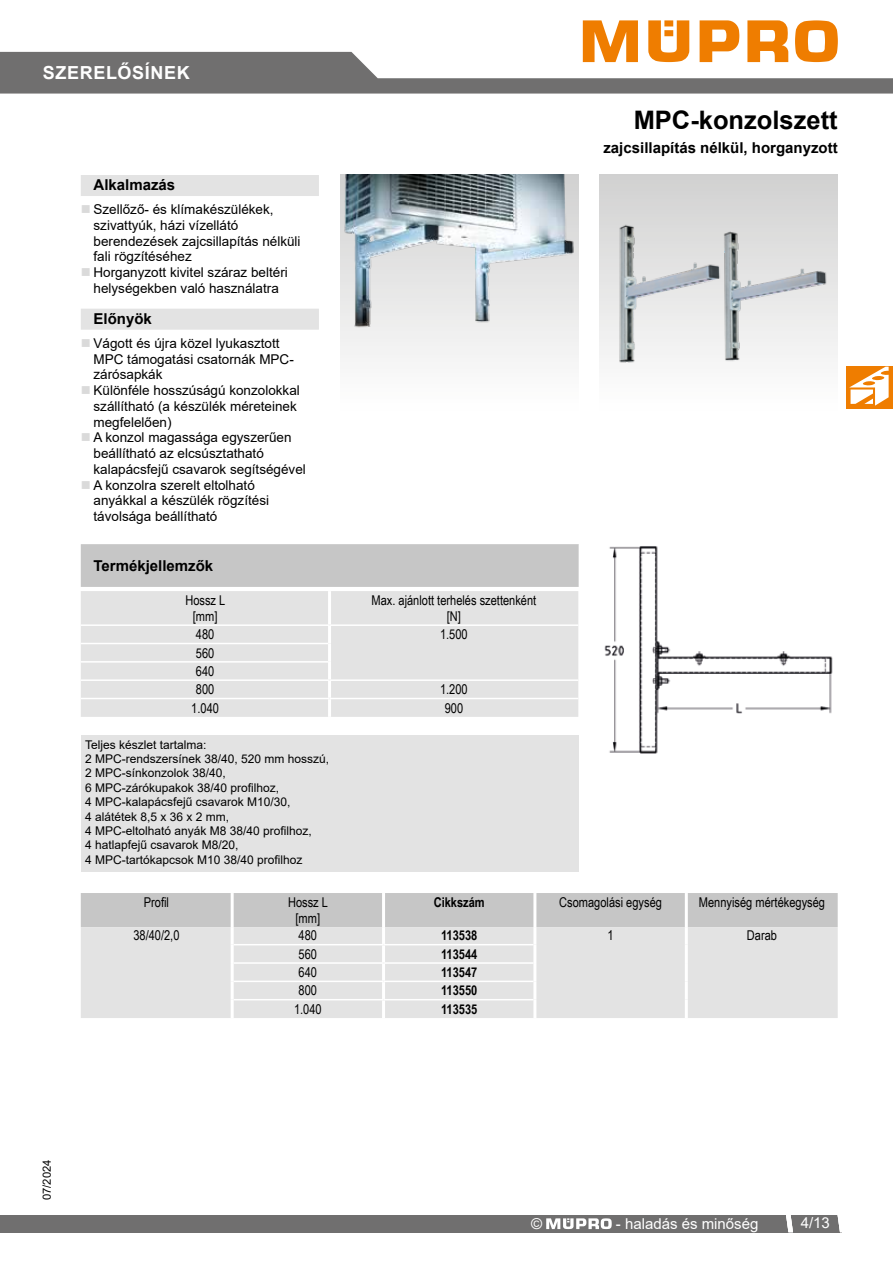
<style>
.page{position:relative;width:893px;height:1263px;background:#fff}
.page>*{position:absolute;margin:0;border:0;box-sizing:border-box;transform-origin:0 0}
.t1{font:700 25.5px "Arial";color:#000}
.t2{font:700 18px "Arial";letter-spacing:.035em;color:#fff}
.t3{font:700 15px "Arial";color:#000}
.t4{font:15px "Arial";color:#fff}
.t5{font:13.5px/15.8px "Arial";color:#000}
.t6{font:13.5px/15.8px "Arial Narrow";color:#000;text-align:center}
.t7{font:700 13.5px "Arial Narrow";color:#000}
.t8{font:12px/14.4px "Arial";color:#000}
.t9{font:11.25px "Arial";color:#000}
</style>
<div class="page">
<svg style="left:0;top:20px;width:893px;height:74px"></svg>
<div style="left:0;top:1215px;width:841px;height:17px;background:#706f6f"></div>
<svg style="left:838px;top:1215px;width:3px;height:17px"></svg>
<svg style="left:786px;top:1215px;width:7px;height:17px"></svg>
<svg style="left:546px;top:1218px;width:66px;height:11px"></svg>
<div style="left:81px;top:175px;width:238px;height:21px;background:#e3e3e3"></div>
<div style="left:81px;top:309px;width:238px;height:21px;background:#e3e3e3"></div>
<img style="left:600px;top:175px;width:238px;height:188px">
<img style="left:340px;top:175px;width:238px;height:183px">
<img style="left:604px;top:546px;width:229px;height:208px">
<div style="left:81px;top:544px;width:497px;height:43px;background:#c6c6c6"></div>
<div style="left:81px;top:591px;width:497px;height:126px;background:#e3e3e3"></div>
<hr style="left:328px;top:591px;width:3px;height:33px;background:#fff">
<hr style="left:328px;top:626px;width:3px;height:17px;background:#fff">
<hr style="left:328px;top:643px;width:3px;height:19px;background:#fff">
<hr style="left:328px;top:662px;width:3px;height:17px;background:#fff">
<hr style="left:328px;top:681px;width:3px;height:17px;background:#fff">
<hr style="left:328px;top:699px;width:3px;height:18px;background:#fff">
<hr style="left:81px;top:624px;width:249px;height:2px;background:#fff">
<hr style="left:330px;top:624px;width:248px;height:2px;background:#fff">
<hr style="left:81px;top:643px;width:247px;height:1px;background:#fff">
<hr style="left:81px;top:661px;width:247px;height:2px;background:#fff">
<hr style="left:81px;top:679px;width:249px;height:2px;background:#fff">
<hr style="left:330px;top:679px;width:248px;height:2px;background:#fff">
<hr style="left:81px;top:698px;width:249px;height:1px;background:#fff">
<hr style="left:330px;top:698px;width:248px;height:1px;background:#fff">
<div style="left:81px;top:893px;width:757px;height:34px;background:#c6c6c6"></div>
<div style="left:81px;top:927px;width:757px;height:91px;background:#e3e3e3"></div>
<hr style="left:231px;top:893px;width:3px;height:34px;background:#fff">
<hr style="left:382px;top:893px;width:3px;height:34px;background:#fff">
<hr style="left:533px;top:893px;width:3px;height:34px;background:#fff">
<hr style="left:685px;top:893px;width:3px;height:34px;background:#fff">
<hr style="left:231px;top:927px;width:3px;height:18px;background:#fff">
<hr style="left:382px;top:927px;width:3px;height:17px;background:#fff">
<hr style="left:533px;top:927px;width:3px;height:18px;background:#fff">
<hr style="left:685px;top:927px;width:3px;height:18px;background:#fff">
<hr style="left:231px;top:945px;width:3px;height:18px;background:#fff">
<hr style="left:382px;top:945px;width:3px;height:17px;background:#fff">
<hr style="left:533px;top:945px;width:3px;height:18px;background:#fff">
<hr style="left:685px;top:945px;width:3px;height:18px;background:#fff">
<hr style="left:231px;top:963px;width:3px;height:18px;background:#fff">
<hr style="left:382px;top:964px;width:3px;height:16px;background:#fff">
<hr style="left:533px;top:963px;width:3px;height:18px;background:#fff">
<hr style="left:685px;top:963px;width:3px;height:18px;background:#fff">
<hr style="left:231px;top:981px;width:3px;height:19px;background:#fff">
<hr style="left:382px;top:982px;width:3px;height:17px;background:#fff">
<hr style="left:533px;top:981px;width:3px;height:19px;background:#fff">
<hr style="left:685px;top:981px;width:3px;height:19px;background:#fff">
<hr style="left:231px;top:1000px;width:3px;height:18px;background:#fff">
<hr style="left:382px;top:1000px;width:3px;height:18px;background:#fff">
<hr style="left:533px;top:1000px;width:3px;height:18px;background:#fff">
<hr style="left:685px;top:1000px;width:3px;height:18px;background:#fff">
<hr style="left:234px;top:944px;width:150px;height:1px;background:#fff">
<hr style="left:384px;top:944px;width:149px;height:1px;background:#fff">
<hr style="left:234px;top:962px;width:150px;height:2px;background:#fff">
<hr style="left:384px;top:962px;width:149px;height:2px;background:#fff">
<hr style="left:234px;top:980px;width:150px;height:2px;background:#fff">
<hr style="left:384px;top:980px;width:149px;height:2px;background:#fff">
<hr style="left:234px;top:999px;width:150px;height:1px;background:#fff">
<hr style="left:384px;top:999px;width:149px;height:1px;background:#fff">
<div style="left:81px;top:736px;width:497px;height:136px;background:#e3e3e3"></div>
<div style="left:846px;top:367px;width:47px;height:42px;background:#ef7d00"></div>
<svg style="left:849px;top:367px;width:40px;height:39px"></svg>
<h2 class="t2" style="left:43px;top:60px;width:148px">SZERELŐSÍNEK</h2>
<p class="t3" style="left:94px;top:174px;width:83px">Alkalmazás</p>
<p class="t5" style="left:94px;top:201px;width:209px">Szellőző- és klímakészülékek, szivattyúk, házi vízellátó berendezések zajcsillapítás nélküli fali rögzítéséhez<br>Horganyzott kivitel száraz beltéri helységekben való használatra</p>
<p class="t3" style="left:94px;top:308px;width:60px">Előnyök</p>
<p class="t5" style="left:94px;top:335px;width:214px">Vágott és újra közel lyukasztott<br>MPC támogatási csatornák MPC&shy;zárósapkák<br>Különféle hosszúságú konzolokkal szállítható (a készülék méreteinek megfelelően)<br>A konzol magassága egyszerűen beállítható az elcsúsztatható kalapácsfejű csavarok segítségével<br>A konzolra szerelt eltolható anyákkal a készülék rögzítési távolsága beállítható</p>
<p class="t3" style="left:94px;top:555px;width:121px">Termékjellemzők</p>
<p class="t6" style="left:185px;top:592px;width:41px">Hossz L [mm]</p>
<p class="t6" style="left:371px;top:592px;width:166px">Max. ajánlott terhelés szettenként [N]</p>
<p class="t6" style="left:196px;top:626px;width:20px">480</p>
<p class="t6" style="left:440px;top:626px;width:29px">1.500</p>
<p class="t6" style="left:196px;top:643px;width:20px;line-height:18.3px;text-align:justify">560<br>640<br>800</p>
<p class="t6" style="left:440px;top:681px;width:29px">1.200</p>
<p class="t6" style="left:191px;top:699px;width:29px">1.040</p>
<p class="t6" style="left:445px;top:699px;width:20px">900</p>
<p class="t8" style="left:85px;top:737px;width:246px">Teljes készlet tartalma:<br>2 MPC-rendszersínek 38/40, 520 mm hosszú, 2 MPC-sínkonzolok 38/40,<br>6 MPC-zárókupakok 38/40 profilhoz,<br>4 MPC-kalapácsfejű csavarok M10/30,<br>4 alátétek 8,5 x 36 x 2 mm,<br>4 MPC-eltolható anyák M8 38/40 profilhoz,<br>4 hatlapfejű csavarok M8/20,<br>4 MPC-tartókapcsok M10 38/40 profilhoz</p>
<h1 class="t1" style="left:634px;top:102px;width:205px">MPC-konzolszett</h1>
<p class="t3" style="left:603px;top:138px;width:236px">zajcsillapítás nélkül, horganyzott</p>
<p class="t9" style="left:39px;top:1200px;width:42px;rotate:-90deg">07/2024</p>
<p class="t6" style="left:144px;top:894px;width:27px">Profil</p>
<p class="t6" style="left:288px;top:894px;width:41px">Hossz L [mm]</p>
<p class="t7" style="left:434px;top:892px;width:53px">Cikkszám</p>
<p class="t6" style="left:559px;top:894px;width:104px">Csomagolási egység</p>
<p class="t6" style="left:699px;top:894px;width:128px">Mennyiség mértékegység</p>
<p class="t6" style="left:133px;top:927px;width:48px">38/40/2,0</p>
<p class="t6" style="left:299px;top:927px;width:20px">480</p>
<p class="t7" style="left:441px;top:925px;width:38px">113538</p>
<p class="t6" style="left:607px;top:927px;width:8px">1</p>
<p class="t6" style="left:747px;top:927px;width:32px">Darab</p>
<p class="t6" style="left:299px;top:946px;width:20px">560</p>
<p class="t7" style="left:441px;top:944px;width:38px">113544</p>
<p class="t6" style="left:299px;top:964px;width:20px">640</p>
<p class="t7" style="left:441px;top:962px;width:38px">113547</p>
<p class="t6" style="left:299px;top:982px;width:20px">800</p>
<p class="t7" style="left:441px;top:980px;width:38px">113550</p>
<p class="t6" style="left:294px;top:1001px;width:29px">1.040</p>
<p class="t7" style="left:441px;top:999px;width:38px">113535</p>
<p class="t4" style="left:531px;top:1213px;width:13px">©</p>
<p class="t4" style="left:616px;top:1213px;width:144px">- haladás és minőség</p>
<p class="t4" style="left:801px;top:1213px;width:31px">4/13</p>
</div>
